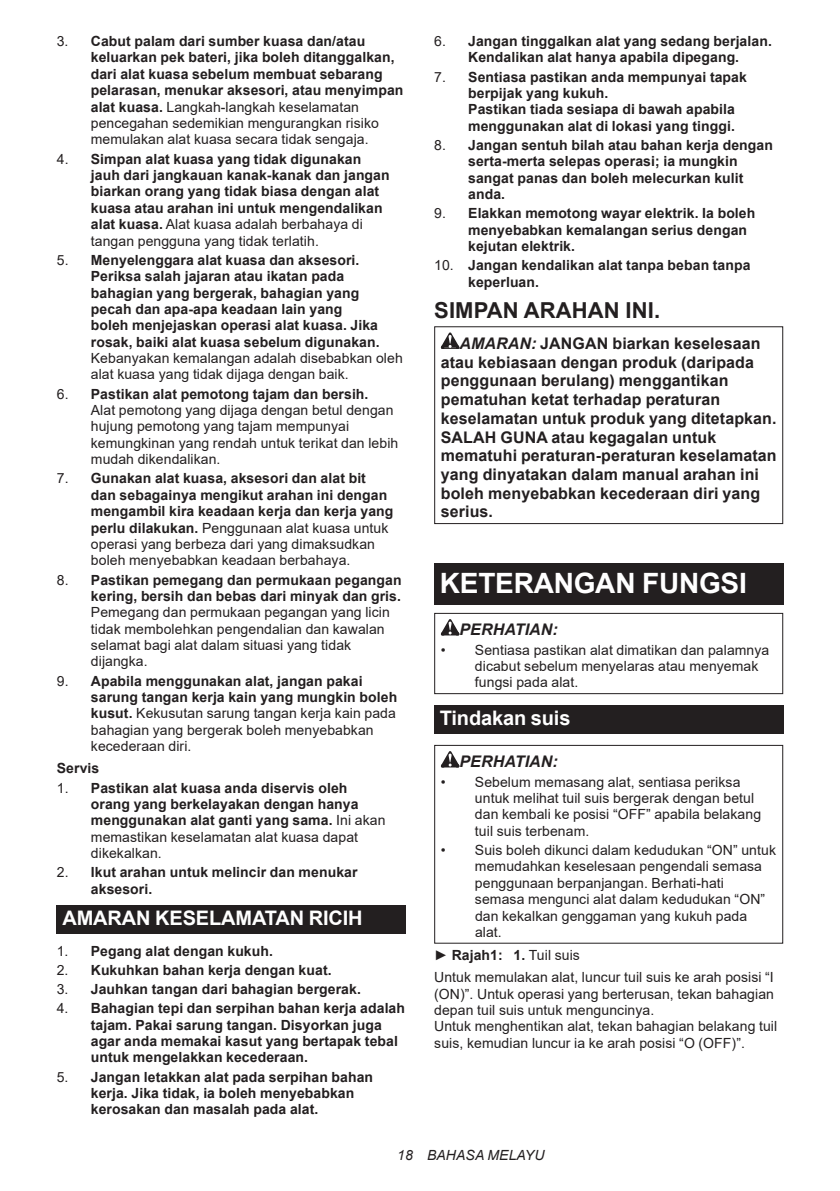
<style>
.page{position:relative;width:840px;height:1191px;background:#fff}
.page>*{position:absolute;margin:0;border:0;box-sizing:border-box;transform-origin:0 0}
.t1{font:700 28px "Arial";letter-spacing:-.01em;color:#fff}
.t2{font:700 22px "Arial";letter-spacing:.005em;color:#231f20}
.t3{font:700 20px "Arial";letter-spacing:-.01em;color:#fff}
.t4{font:700 16px/18.8px "Arial";letter-spacing:.005em;color:#231f20}
.t5{font:italic 700 16px "Arial";letter-spacing:.005em;color:#231f20}
.t6{font:700 14px/16.4px "Arial";letter-spacing:.005em;color:#231f20}
.t7{font:14px/16.4px "Arial";letter-spacing:.005em;color:#231f20}
.t8{font:italic 14px "Arial";letter-spacing:.005em;color:#231f20}
.s1{font-weight:400}
.s2{font-weight:700}
.s3{font-style:italic}
</style>
<div class="page">
<div style="left:57px;top:905px;width:348px;height:28px;background:#231f20"></div>
<svg style="left:440px;top:332px;width:19px;height:17px"></svg>
<div style="left:434px;top:326px;width:348px;height:198px;border:1px solid #231f20"></div>
<div style="left:434px;top:564px;width:348px;height:41px;background:#231f20"></div>
<svg style="left:440px;top:619px;width:19px;height:16px"></svg>
<div style="left:434px;top:613px;width:348px;height:81px;border:1px solid #231f20"></div>
<div style="left:434px;top:705px;width:348px;height:29px;background:#231f20"></div>
<svg style="left:440px;top:751px;width:19px;height:16px"></svg>
<div style="left:434px;top:745px;width:348px;height:198px;border:1px solid #231f20"></div>
<p class="t6" style="left:91px;top:33px;width:314px;text-indent:-34px"><span class="s1">3.</span> Cabut palam dari sumber kuasa dan/atau keluarkan pek bateri, jika boleh ditanggalkan, dari alat kuasa sebelum membuat sebarang pelarasan, menukar aksesori, atau menyimpan alat kuasa. <span class="s1">Langkah-langkah keselamatan pencegahan sedemikian mengurangkan risiko memulakan alat kuasa secara tidak sengaja.</span></p>
<p class="t6" style="left:91px;top:151px;width:300px;text-indent:-34px"><span class="s1">4.</span> Simpan alat kuasa yang tidak digunakan jauh dari jangkauan kanak-kanak dan jangan biarkan orang yang tidak biasa dengan alat kuasa atau arahan ini untuk mengendalikan alat kuasa. <span class="s1">Alat kuasa adalah berbahaya di tangan pengguna yang tidak terlatih.</span></p>
<p class="t6" style="left:91px;top:252px;width:290px;text-indent:-34px"><span class="s1">5.</span> Menyelenggara alat kuasa dan aksesori.<br>Periksa salah jajaran atau ikatan pada bahagian yang bergerak, bahagian yang pecah dan apa-apa keadaan lain yang boleh menjejaskan operasi alat kuasa. Jika rosak, baiki alat kuasa sebelum digunakan.</p>
<p class="t7" style="left:91px;top:350px;width:313px">Kebanyakan kemalangan adalah disebabkan oleh alat kuasa yang tidak dijaga dengan baik.</p>
<p class="t7" style="left:91px;top:385px;width:309px;text-indent:-34px">6. <span class="s2">Pastikan alat pemotong tajam dan bersih.<br></span>Alat pemotong yang dijaga dengan betul dengan hujung pemotong yang tajam mempunyai kemungkinan yang rendah untuk terikat dan lebih mudah dikendalikan.</p>
<p class="t6" style="left:91px;top:470px;width:304px;text-indent:-34px"><span class="s1">7.</span> Gunakan alat kuasa, aksesori dan alat bit dan sebagainya mengikut arahan ini dengan mengambil kira keadaan kerja dan kerja yang perlu dilakukan. <span class="s1">Penggunaan alat kuasa untuk operasi yang berbeza dari yang dimaksudkan boleh menyebabkan keadaan berbahaya.</span></p>
<p class="t6" style="left:57px;top:571px;width:346px;text-align:right"><span class="s1">8.</span> Pastikan pemegang dan permukaan pegangan kering, bersih dan bebas dari minyak dan gris.</p>
<p class="t7" style="left:91px;top:604px;width:300px">Pemegang dan permukaan pegangan yang licin tidak membolehkan pengendalian dan kawalan selamat bagi alat dalam situasi yang tidak dijangka.</p>
<p class="t7" style="left:91px;top:672px;width:307px;text-indent:-34px">9. <span class="s2">Apabila menggunakan alat, jangan pakai sarung tangan kerja kain yang mungkin boleh kusut.</span> Kekusutan sarung tangan kerja kain pada bahagian yang bergerak boleh menyebabkan kecederaan diri.</p>
<p class="t6" style="left:57px;top:760px;width:44px">Servis</p>
<p class="t6" style="left:91px;top:779px;width:296px;text-indent:-34px"><span class="s1">1.</span> Pastikan alat kuasa anda diservis oleh orang yang berkelayakan dengan hanya menggunakan alat ganti yang sama. <span class="s1">Ini akan memastikan keselamatan alat kuasa dapat dikekalkan.</span></p>
<p class="t6" style="left:91px;top:864px;width:268px;text-indent:-34px"><span class="s1">2.</span> Ikut arahan untuk melincir dan menukar aksesori.</p>
<h3 class="t3" style="left:62px;top:904px;width:301px">AMARAN KESELAMATAN RICIH</h3>
<p class="t6" style="left:57px;top:942px;width:218px"><span class="s1">1.</span> Pegang alat dengan kukuh.</p>
<p class="t6" style="left:57px;top:962px;width:276px"><span class="s1">2.</span> Kukuhkan bahan kerja dengan kuat.</p>
<p class="t6" style="left:57px;top:981px;width:305px"><span class="s1">3.</span> Jauhkan tangan dari bahagian bergerak.</p>
<p class="t6" style="left:91px;top:1000px;width:315px;text-indent:-34px"><span class="s1">4.</span> Bahagian tepi dan serpihan bahan kerja adalah tajam. Pakai sarung tangan. Disyorkan juga agar anda memakai kasut yang bertapak tebal untuk mengelakkan kecederaan.</p>
<p class="t6" style="left:91px;top:1068px;width:284px;text-indent:-34px"><span class="s1">5.</span> Jangan letakkan alat pada serpihan bahan kerja. Jika tidak, ia boleh menyebabkan kerosakan dan masalah pada alat.</p>
<p class="t6" style="left:434px;top:33px;width:339px;text-align:center"><span class="s1">6.</span> Jangan tinggalkan alat yang sedang berjalan.<br>Kendalikan alat hanya apabila dipegang.</p>
<p class="t6" style="left:468px;top:69px;width:280px;text-indent:-34px"><span class="s1">7.</span> Sentiasa pastikan anda mempunyai tapak berpijak yang kukuh.<br>Pastikan tiada sesiapa di bawah apabila menggunakan alat di lokasi yang tinggi.</p>
<p class="t6" style="left:468px;top:137px;width:306px;text-indent:-34px"><span class="s1">8.</span> Jangan sentuh bilah atau bahan kerja dengan serta-merta selepas operasi; ia mungkin sangat panas dan boleh melecurkan kulit anda.</p>
<p class="t6" style="left:468px;top:205px;width:288px;text-indent:-34px"><span class="s1">9.</span> Elakkan memotong wayar elektrik. Ia boleh menyebabkan kemalangan serius dengan kejutan elektrik.</p>
<p class="t6" style="left:468px;top:257px;width:284px;text-indent:-34px"><span class="s1">10.</span> Jangan kendalikan alat tanpa beban tanpa keperluan.</p>
<h2 class="t2" style="left:434px;top:295px;width:227px">SIMPAN ARAHAN INI.</h2>
<p class="t4" style="left:440px;top:334px;width:337px;text-indent:19px"><span class="s3">AMARAN:</span> JANGAN biarkan keselesaan atau kebiasaan dengan produk (daripada penggunaan berulang) menggantikan pematuhan ketat terhadap peraturan keselamatan untuk produk yang ditetapkan.<br>SALAH GUNA atau kegagalan untuk mematuhi peraturan-peraturan keselamatan yang dinyatakan dalam manual arahan ini boleh menyebabkan kecederaan diri yang serius.</p>
<h1 class="t1" style="left:439px;top:564px;width:308px">KETERANGAN FUNGSI</h1>
<p class="t5" style="left:459px;top:619px;width:100px">PERHATIAN:</p>
<p class="t7" style="left:474px;top:641px;width:296px;text-indent:-34px">• Sentiasa pastikan alat dimatikan dan palamnya dicabut sebelum menyelaras atau menyemak fungsi pada alat.</p>
<h3 class="t3" style="left:439px;top:704px;width:132px">Tindakan suis</h3>
<p class="t5" style="left:459px;top:751px;width:100px">PERHATIAN:</p>
<p class="t7" style="left:474px;top:773px;width:287px;text-indent:-34px">• Sebelum memasang alat, sentiasa periksa untuk melihat tuil suis bergerak dengan betul dan kembali ke posisi “OFF” apabila belakang tuil suis terbenam.</p>
<p class="t7" style="left:474px;top:842px;width:302px;text-indent:-34px">• Suis boleh dikunci dalam kedudukan “ON” untuk memudahkan keselesaan pengendali semasa penggunaan berpanjangan. Berhati-hati semasa mengunci alat dalam kedudukan “ON” dan kekalkan genggaman yang kukuh pada alat.</p>
<p class="t7" style="left:434px;top:944px;width:341px;line-height:22px">► <span class="s2">Rajah1: 1.</span> Tuil suis<br>Untuk memulakan alat, luncur tuil suis ke arah posisi “I</p>
<p class="t7" style="left:434px;top:985px;width:344px">(ON)”. Untuk operasi yang berterusan, tekan bahagian depan tuil suis untuk menguncinya.<br>Untuk menghentikan alat, tekan bahagian belakang tuil suis, kemudian luncur ia ke arah posisi “O (OFF)”.</p>
<p class="t8" style="left:397px;top:1146px;width:149px">18 BAHASA MELAYU</p>
</div>
